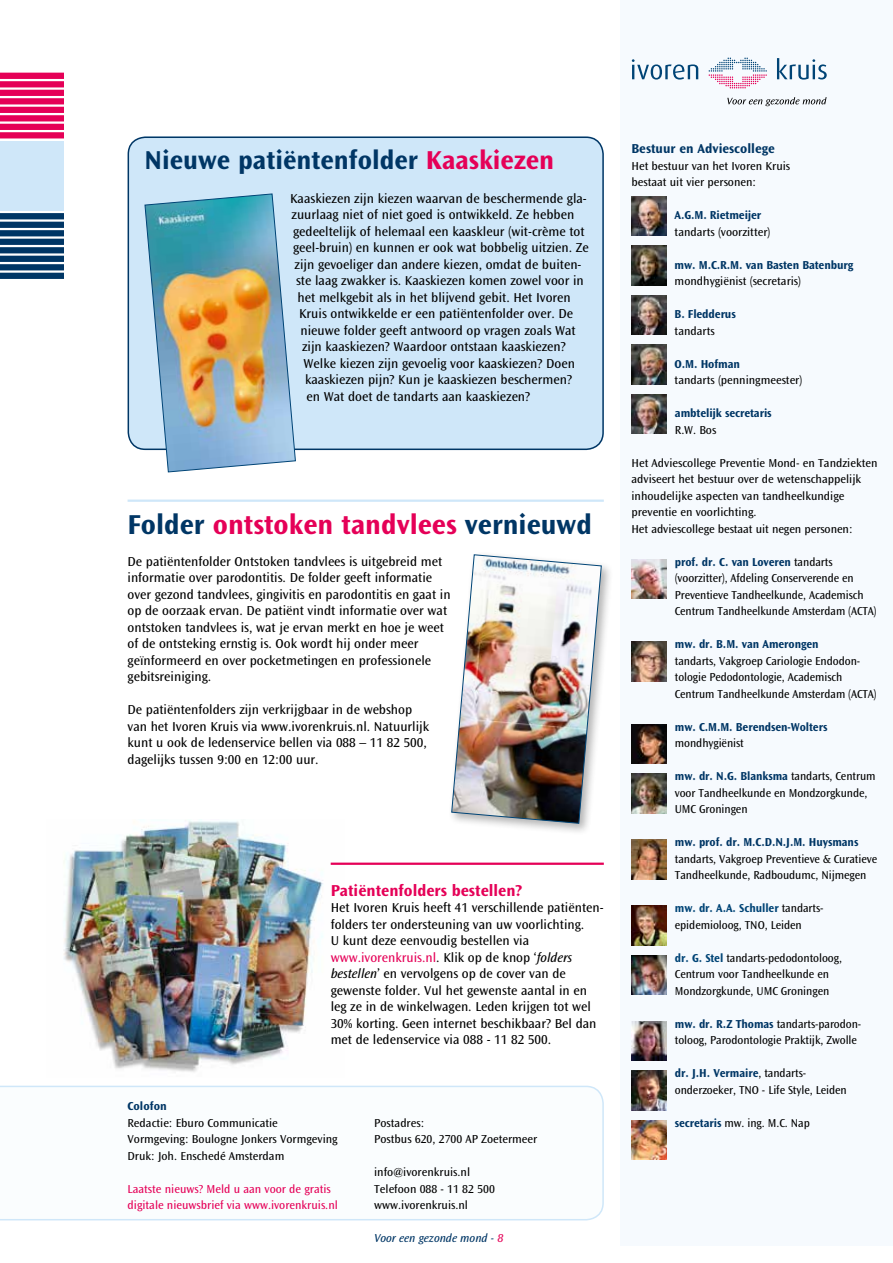
<style>
.page{position:relative;width:893px;height:1263px;background:#fff}
.page>*{position:absolute;margin:0;border:0;box-sizing:border-box;transform-origin:0 0}
.t1{font:700 28.5px "Ocean Sans Std";color:#e50057}
.t2{font:700 27px "Ocean Sans Std";color:#003665}
.t3{font:700 16.5px "Ocean Sans Std";color:#e50057}
.t4{font:13.5px/16.5px "Ocean Sans Std";color:#000}
.t5{font:700 13.5px "Ocean Sans Std";color:#003665}
.t6{font:12px/16.5px "Ocean Sans Std";letter-spacing:-.005em;color:#000}
.t7{font:700 12px "Ocean Sans Std";letter-spacing:-.01em;color:#003665}
.t8{font:12px/16.5px "Ocean Sans Std";color:#e50057}
.t9{font:italic 12px "Ocean Sans Std";color:#003665}
.s1{color:#e50057}
.s2{color:#003665}
.s3{font-style:italic}
.s4{font-weight:700;color:#003665}
.s5{font-weight:700;color:#004476}
</style>
<div class="page">
<div style="left:621px;top:0;width:272px;height:1245px;background:#f6fafe"></div>
<svg style="left:0;top:1086px;width:604px;height:134px"></svg>
<div style="left:0;top:71px;width:64px;height:69px;background:#e50057"></div>
<div style="left:0;top:141px;width:64px;height:71px;background:#cfe7f9"></div>
<svg style="left:0;top:213px;width:64px;height:66px;fill:#003665"></svg>
<hr style="left:0;top:71px;width:95px;height:2px;background:#fff">
<hr style="left:0;top:79px;width:95px;height:2px;background:#fff">
<hr style="left:0;top:87px;width:95px;height:3px;background:#fff">
<hr style="left:0;top:96px;width:95px;height:2px;background:#fff">
<hr style="left:0;top:104px;width:95px;height:3px;background:#fff">
<hr style="left:0;top:113px;width:95px;height:2px;background:#fff">
<hr style="left:0;top:121px;width:95px;height:3px;background:#fff">
<hr style="left:0;top:130px;width:95px;height:2px;background:#fff">
<hr style="left:0;top:138px;width:95px;height:3px;background:#fff">
<hr style="left:0;top:211px;width:95px;height:2px;background:#fff">
<hr style="left:0;top:219px;width:95px;height:3px;background:#fff">
<hr style="left:0;top:228px;width:95px;height:2px;background:#fff">
<hr style="left:0;top:236px;width:95px;height:3px;background:#fff">
<hr style="left:0;top:245px;width:95px;height:2px;background:#fff">
<hr style="left:0;top:253px;width:95px;height:3px;background:#fff">
<hr style="left:0;top:262px;width:95px;height:2px;background:#fff">
<hr style="left:0;top:270px;width:95px;height:3px;background:#fff">
<svg style="left:709px;top:58px;width:58px;height:30px"></svg>
<svg style="left:632px;top:59px;width:66px;height:21px"></svg>
<svg style="left:777px;top:58px;width:50px;height:22px"></svg>
<svg style="left:727px;top:97px;width:100px;height:9px"></svg>
<div style="left:128px;top:137px;width:475px;height:313px;background:#cfe7f9;border-radius:17px"></div>
<div style="left:128px;top:137px;width:476px;height:313px;border:2px solid #003665;border-radius:17px"></div>
<img style="left:631px;top:196px;width:35px;height:40px">
<img style="left:631px;top:246px;width:35px;height:39px">
<img style="left:631px;top:295px;width:35px;height:40px">
<img style="left:631px;top:345px;width:35px;height:39px">
<img style="left:631px;top:394px;width:35px;height:40px">
<img style="left:63px;top:819px;width:281px;height:253px">
<hr style="left:331px;top:863px;width:273px;height:2px;background:#e50057">
<img style="left:631px;top:559px;width:35px;height:39px">
<hr style="left:128px;top:500px;width:476px;height:2px;background:#cfe7f9">
<img style="left:144px;top:193px;width:152px;height:280px">
<div style="left:448px;top:551px;width:166px;height:284px;background:#000;opacity:.3"></div>
<img style="left:451px;top:554px;width:151px;height:270px">
<img style="left:631px;top:642px;width:35px;height:39px">
<img style="left:631px;top:724px;width:35px;height:40px">
<img style="left:631px;top:774px;width:35px;height:39px">
<img style="left:631px;top:840px;width:35px;height:39px">
<img style="left:631px;top:906px;width:35px;height:39px">
<img style="left:631px;top:955px;width:35px;height:40px">
<img style="left:631px;top:1021px;width:35px;height:40px">
<img style="left:631px;top:1071px;width:35px;height:39px">
<img style="left:631px;top:1120px;width:35px;height:40px">
<h2 class="t2" style="left:145px;top:145px;width:411px">Nieuwe patiëntenfolder <span class="s1">Kaaskiezen</span></h2>
<p class="t4" style="left:290px;top:190px;width:298px">Kaaskiezen zijn kiezen waarvan de beschermende gla-</p>
<p class="t4" style="left:292px;top:206px;width:284px">zuurlaag niet of niet goed is ontwikkeld. Ze hebben</p>
<p class="t4" style="left:293px;top:223px;width:293px">gedeeltelijk of helemaal een kaaskleur (wit-crème tot</p>
<p class="t4" style="left:293px;top:239px;width:297px">geel-bruin) en kunnen er ook wat bobbelig uitzien. Ze</p>
<p class="t4" style="left:295px;top:256px;width:288px">zijn gevoeliger dan andere kiezen, omdat de buiten-</p>
<p class="t4" style="left:296px;top:272px;width:289px">ste laag zwakker is. Kaaskiezen komen zowel voor in</p>
<p class="t4" style="left:298px;top:289px;width:275px">het melkgebit als in het blijvend gebit. Het Ivoren</p>
<p class="t4" style="left:299px;top:305px;width:276px">Kruis ontwikkelde er een patiëntenfolder over. De</p>
<p class="t4" style="left:301px;top:322px;width:277px">nieuwe folder geeft antwoord op vragen zoals Wat</p>
<p class="t4" style="left:302px;top:338px;width:265px">zijn kaaskiezen? Waardoor ontstaan kaaskiezen?</p>
<p class="t4" style="left:304px;top:355px;width:273px">Welke kiezen zijn gevoelig voor kaaskiezen? Doen</p>
<p class="t4" style="left:305px;top:371px;width:269px">kaaskiezen pijn? Kun je kaaskiezen beschermen?</p>
<p class="t4" style="left:307px;top:388px;width:225px">en Wat doet de tandarts aan kaaskiezen?</p>
<h1 class="t1" style="left:128px;top:508px;width:466px"><span class="s2">Folder</span> ontstoken tandvlees <span class="s2">vernieuwd</span></h1>
<p class="t4" style="left:128px;top:553px;width:324px">De patiëntenfolder Ontstoken tandvlees is uitgebreid met informatie over parodontitis. De folder geeft informatie over gezond tandvlees, gingivitis en parodontitis en gaat in op de oorzaak ervan. De patiënt vindt informatie over wat ontstoken tandvlees is, wat je ervan merkt en hoe je weet of de ontsteking ernstig is. Ook wordt hij onder meer geïnformeerd en over pocketmetingen en professionele gebitsreiniging.</p>
<p class="t4" style="left:128px;top:701px;width:303px">De patiëntenfolders zijn verkrijgbaar in de webshop van het Ivoren Kruis via www.ivorenkruis.nl. Natuurlijk kunt u ook de ledenservice bellen via 088 – 11 82 500, dagelijks tussen 9:00 en 12:00 uur.</p>
<p class="t3" style="left:331px;top:881px;width:193px">Patiëntenfolders bestellen?</p>
<p class="t4" style="left:331px;top:899px;width:273px">Het Ivoren Kruis heeft 41 verschillende patiënten&shy;folders ter ondersteuning van uw voorlichting.<br>U kunt deze eenvoudig bestellen via <span class="s1">www.ivorenkruis.nl</span>. Klik op de knop ‘<span class="s3">folders bestellen</span>’ en vervolgens op de cover van de gewenste folder. Vul het gewenste aantal in en leg ze in de winkelwagen. Leden krijgen tot wel 30% korting. Geen internet beschikbaar? Bel dan met de ledenservice via 088 - 11 82 500.</p>
<p class="t7" style="left:128px;top:1099px;width:41px">Colofon</p>
<p class="t6" style="left:128px;top:1114px;width:212px">Redactie: Eburo Communicatie<br>Vormgeving: Boulogne Jonkers Vormgeving<br>Druk: Joh. Enschedé Amsterdam</p>
<p class="t8" style="left:128px;top:1180px;width:212px">Laatste nieuws? Meld u aan voor de gratis digitale nieuwsbrief via www.ivorenkruis.nl</p>
<p class="t6" style="left:374px;top:1114px;width:165px">Postadres:<br>Postbus 620, 2700 AP Zoetermeer</p>
<p class="t6" style="left:374px;top:1164px;width:122px">info@ivorenkruis.nl<br>Telefoon 088 - 11 82 500 www.ivorenkruis.nl</p>
<p class="t9" style="left:374px;top:1231px;width:131px">Voor een gezonde mond - <span class="s1">8</span></p>
<p class="t5" style="left:631px;top:141px;width:145px">Bestuur en Adviescollege</p>
<p class="t6" style="left:631px;top:157px;width:160px">Het bestuur van het Ivoren Kruis bestaat uit vier personen:</p>
<p class="t7" style="left:675px;top:208px;width:88px">A.G.M. Rietmeijer</p>
<p class="t6" style="left:675px;top:223px;width:97px">tandarts (voorzitter)</p>
<p class="t7" style="left:675px;top:258px;width:180px">mw. M.C.R.M. van Basten Batenburg</p>
<p class="t6" style="left:675px;top:273px;width:128px">mondhygiënist (secretaris)</p>
<p class="t7" style="left:675px;top:307px;width:63px">B. Fledderus</p>
<p class="t6" style="left:675px;top:322px;width:42px">tandarts</p>
<p class="t7" style="left:675px;top:357px;width:67px">O.M. Hofman</p>
<p class="t6" style="left:675px;top:372px;width:129px">tandarts (penningmeester)</p>
<p class="t7" style="left:675px;top:406px;width:98px">ambtelijk secretaris</p>
<p class="t6" style="left:675px;top:421px;width:43px">R.W. Bos</p>
<p class="t6" style="left:631px;top:454px;width:248px">Het Adviescollege Preventie Mond- en Tandziekten adviseert het bestuur over de wetenschappelijk inhoudelijke aspecten van tandheelkundige preventie en voorlichting.<br>Het adviescollege bestaat uit negen personen:</p>
<p class="t6" style="left:675px;top:553px;width:203px"><span class="s4">prof. dr. C. van Loveren</span> tandarts (voorzitter), Afdeling Conserverende en Preventieve Tandheelkunde, Academisch Centrum Tandheelkunde Amsterdam (ACTA)</p>
<p class="t7" style="left:675px;top:637px;width:145px">mw. dr. B.M. van Amerongen</p>
<p class="t6" style="left:675px;top:652px;width:203px">tandarts, Vakgroep Cariologie Endodon&shy;tologie Pedodontologie, Academisch<br>Centrum Tandheelkunde Amsterdam (ACTA)</p>
<p class="t7" style="left:675px;top:720px;width:154px">mw. C.M.M. Berendsen-Wolters</p>
<p class="t6" style="left:675px;top:735px;width:71px">mondhygiënist</p>
<p class="t6" style="left:675px;top:768px;width:202px"><span class="s4">mw. dr. N.G. Blanksma</span> tandarts, Centrum voor Tandheelkunde en Mondzorgkunde,<br>UMC Groningen</p>
<p class="t7" style="left:675px;top:835px;width:185px">mw. prof. dr. M.C.D.N.J.M. Huysmans</p>
<p class="t6" style="left:675px;top:850px;width:204px">tandarts, Vakgroep Preventieve &amp; Curatieve<br>Tandheelkunde, Radboudumc, Nijmegen</p>
<p class="t6" style="left:675px;top:900px;width:150px"><span class="s5">mw. dr. A.A. Schuller</span> tandarts&shy;epidemioloog, TNO, Leiden</p>
<p class="t6" style="left:675px;top:949px;width:169px"><span class="s5">dr. G. Stel</span> tandarts-pedodontoloog,<br>Centrum voor Tandheelkunde en<br>Mondzorgkunde, UMC Groningen</p>
<p class="t6" style="left:675px;top:1015px;width:188px"><span class="s4">mw. dr. R.Z Thomas</span> tandarts-parodon&shy;toloog, Parodontologie Praktijk, Zwolle</p>
<p class="t6" style="left:675px;top:1065px;width:173px"><span class="s4">dr. J.H. Vermaire</span>, tandarts&shy;onderzoeker, TNO - Life Style, Leiden</p>
<p class="t6" style="left:675px;top:1114px;width:137px"><span class="s4">secretaris</span> mw. ing. M.C. Nap</p>
</div>
